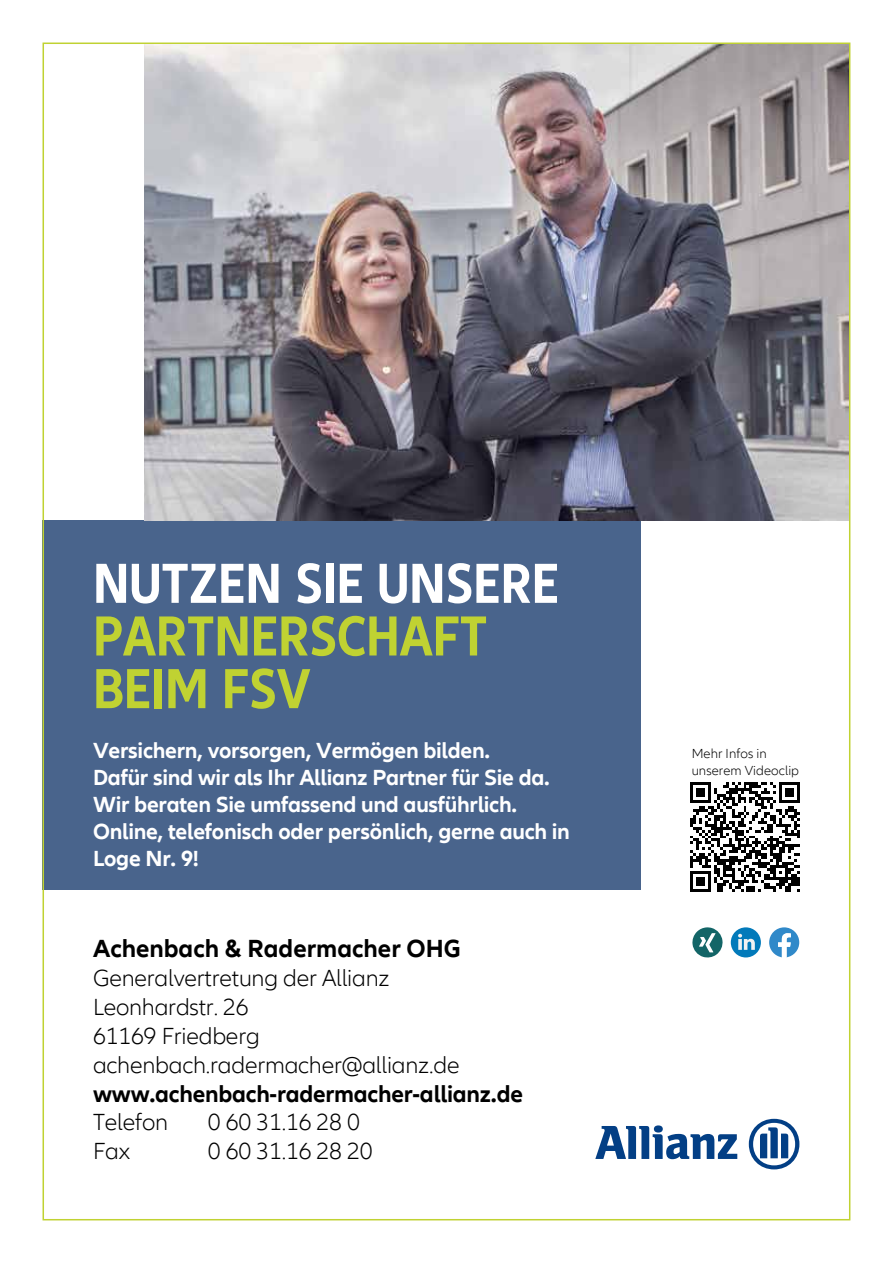
<style>
.page{position:relative;width:893px;height:1263px;background:#fff}
.page>*{position:absolute;margin:0;border:0;box-sizing:border-box;transform-origin:0 0}
.t1{font:700 condensed 58.5px/52.7px "Allianz Neo";color:#c0d232}
.t2{font:700 condensed 58.5px "Allianz Neo";color:#fff}
.t3{font:700 25.5px "Allianz Neo";color:#000}
.t4{font:300 24px/28.8px "Allianz Neo";letter-spacing:-.01em;color:#000}
.t5{font:700 24px "Allianz Neo";letter-spacing:-.01em;color:#000}
.t6{font:700 22.5px/27px "Allianz Neo";letter-spacing:-.015em;color:#fff}
.t7{font:300 13.5px/16.5px "Allianz Neo";letter-spacing:.005em;color:#000}
</style>
<div class="page">
<svg style="left:595px;top:1125px;width:142px;height:34px"></svg>
<svg style="left:749px;top:1119px;width:50px;height:50px"></svg>
<div style="left:43px;top:520px;width:598px;height:370px;background:#49648c"></div>
<img style="left:145px;top:44px;width:704px;height:476px">
<img style="left:690px;top:782px;width:110px;height:110px">
<svg style="left:692px;top:927px;width:30px;height:30px"></svg>
<div style="left:731px;top:927px;width:30px;height:30px;background:#027aba;border-radius:50%"></div>
<svg style="left:738px;top:934px;width:17px;height:16px"></svg>
<svg style="left:769px;top:927px;width:30px;height:30px"></svg>
<h1 class="t2" style="left:93px;top:549px;width:467px">NUTZEN SIE UNSERE</h1>
<h1 class="t1" style="left:93px;top:611px;width:396px">PARTNERSCHAFT<br>BEIM FSV</h1>
<p class="t6" style="left:93px;top:738px;width:478px">Versichern, vorsorgen, Vermögen bilden.<br>Dafür sind wir als Ihr Allianz Partner für Sie da.<br>Wir beraten Sie umfassend und ausführlich.<br>Online, telefonisch oder persönlich, gerne auch in Loge Nr. 9!</p>
<p class="t3" style="left:93px;top:934px;width:369px">Achenbach &amp; Radermacher OHG</p>
<p class="t4" style="left:93px;top:965px;width:368px">Generalvertretung der Allianz<br>Leonhardstr. 26<br>61169 Friedberg achenbach.radermacher@allianz.de</p>
<p class="t5" style="left:93px;top:1080px;width:431px">www.achenbach-radermacher-allianz.de</p>
<p class="t4" style="left:93px;top:1109px;width:77px">Telefon</p>
<p class="t4" style="left:208px;top:1109px;width:154px">0 60 31.16 28 0</p>
<p class="t4" style="left:93px;top:1137px;width:39px">Fax</p>
<p class="t4" style="left:208px;top:1137px;width:166px">0 60 31.16 28 20</p>
<p class="t7" style="left:692px;top:746px;width:109px">Mehr Infos in unserem Videoclip</p>
</div>
